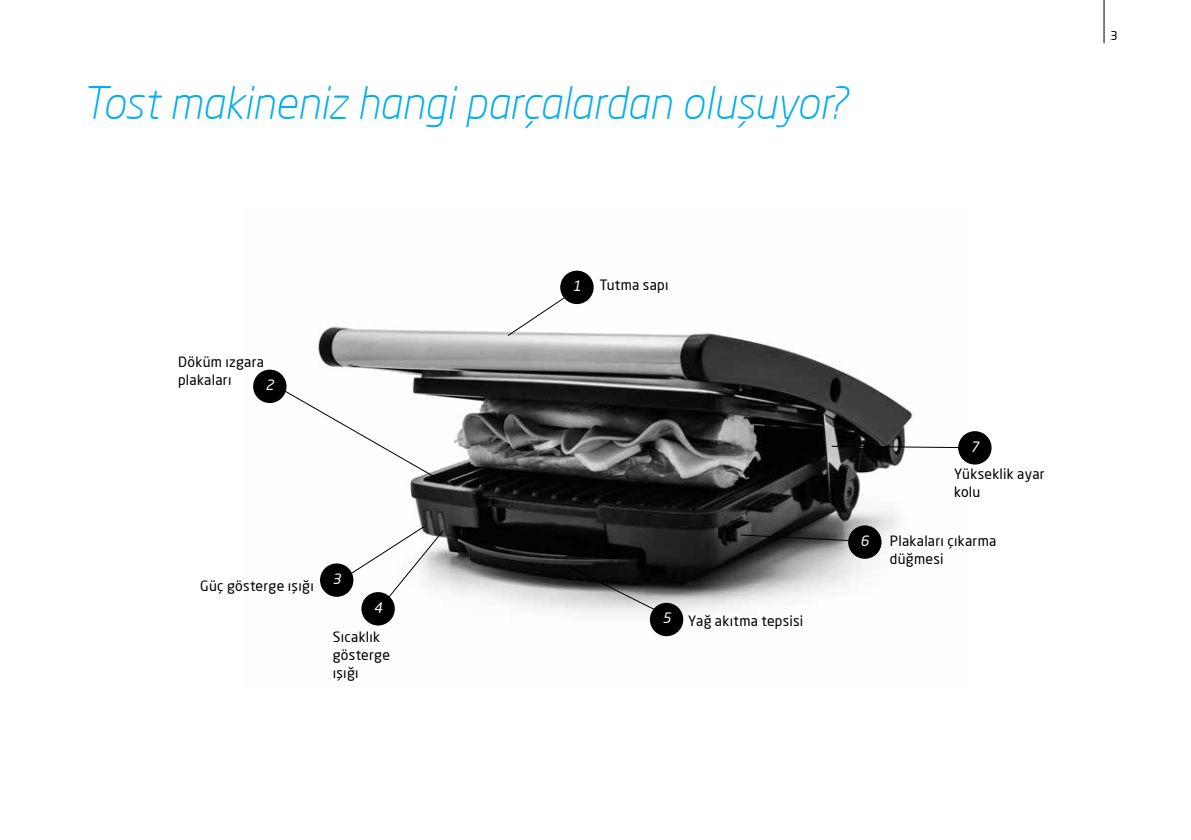
<style>
.page{position:relative;width:1191px;height:840px;background:#fff}
.page>*{position:absolute;margin:0;border:0;box-sizing:border-box;transform-origin:0 0}
.t1{font:italic 300 44px "Neo Sans Pro";letter-spacing:-.005em;color:#00aeef}
.t2{font:14px/18px "Neo Sans Pro";letter-spacing:.02em;color:#000}
.t3{font:italic 14px "Neo Sans Pro";color:#fff}
.t4{font:12px "Neo Sans Pro";color:#000}
</style>
<div class="page">
<hr style="left:1103px;top:0;width:1px;height:43px;background:#000">
<img style="left:253px;top:272px;width:715px;height:365px">
<div style="left:560px;top:270px;width:33px;height:34px;background:#000;border-radius:50%"></div>
<svg style="left:507px;top:290px;width:68px;height:46px"></svg>
<div style="left:253px;top:369px;width:33px;height:34px;background:#000;border-radius:50%"></div>
<svg style="left:276px;top:386px;width:167px;height:96px"></svg>
<div style="left:650px;top:602px;width:33px;height:33px;background:#000;border-radius:50%"></div>
<svg style="left:567px;top:565px;width:95px;height:48px;background:#6c6c6c"></svg>
<svg style="left:740px;top:534px;width:110px;height:7px"></svg>
<div style="left:848px;top:525px;width:33px;height:33px;background:#000;border-radius:50%"></div>
<svg style="left:339px;top:525px;width:105px;height:83px"></svg>
<div style="left:320px;top:563px;width:33px;height:33px;background:#000;border-radius:50%"></div>
<div style="left:361px;top:591px;width:34px;height:34px;background:#000;border-radius:50%"></div>
<div style="left:958px;top:431px;width:33px;height:33px;background:#000;border-radius:50%"></div>
<svg style="left:831px;top:445px;width:128px;height:3px"></svg>
<h1 class="t1" style="left:82px;top:76px;width:767px">Tost makineniz hangi parçalardan oluşuyor?</h1>
<p class="t2" style="left:178px;top:352px;width:87px">Döküm ızgara plakaları</p>
<p class="t3" style="left:266px;top:376px;width:10px">2</p>
<p class="t2" style="left:200px;top:576px;width:115px">Güç gösterge ışığı</p>
<p class="t3" style="left:332px;top:570px;width:10px">3</p>
<p class="t3" style="left:374px;top:598px;width:10px">4</p>
<p class="t2" style="left:333px;top:627px;width:59px">Sıcaklık gösterge ışığı</p>
<p class="t3" style="left:572px;top:277px;width:10px">1</p>
<p class="t2" style="left:599px;top:276px;width:71px">Tutma sapı</p>
<p class="t2" style="left:662px;top:611px;width:142px"><sup>5</sup> Yağ akıtma tepsisi</p>
<p class="t3" style="left:860px;top:532px;width:10px">6</p>
<p class="t3" style="left:970px;top:438px;width:10px">7</p>
<p class="t2" style="left:954px;top:464px;width:92px">Yükseklik ayar kolu</p>
<p class="t2" style="left:890px;top:531px;width:108px">Plakaları çıkarma düğmesi</p>
<p class="t4" style="left:1110px;top:28px;width:9px">3</p>
</div>
